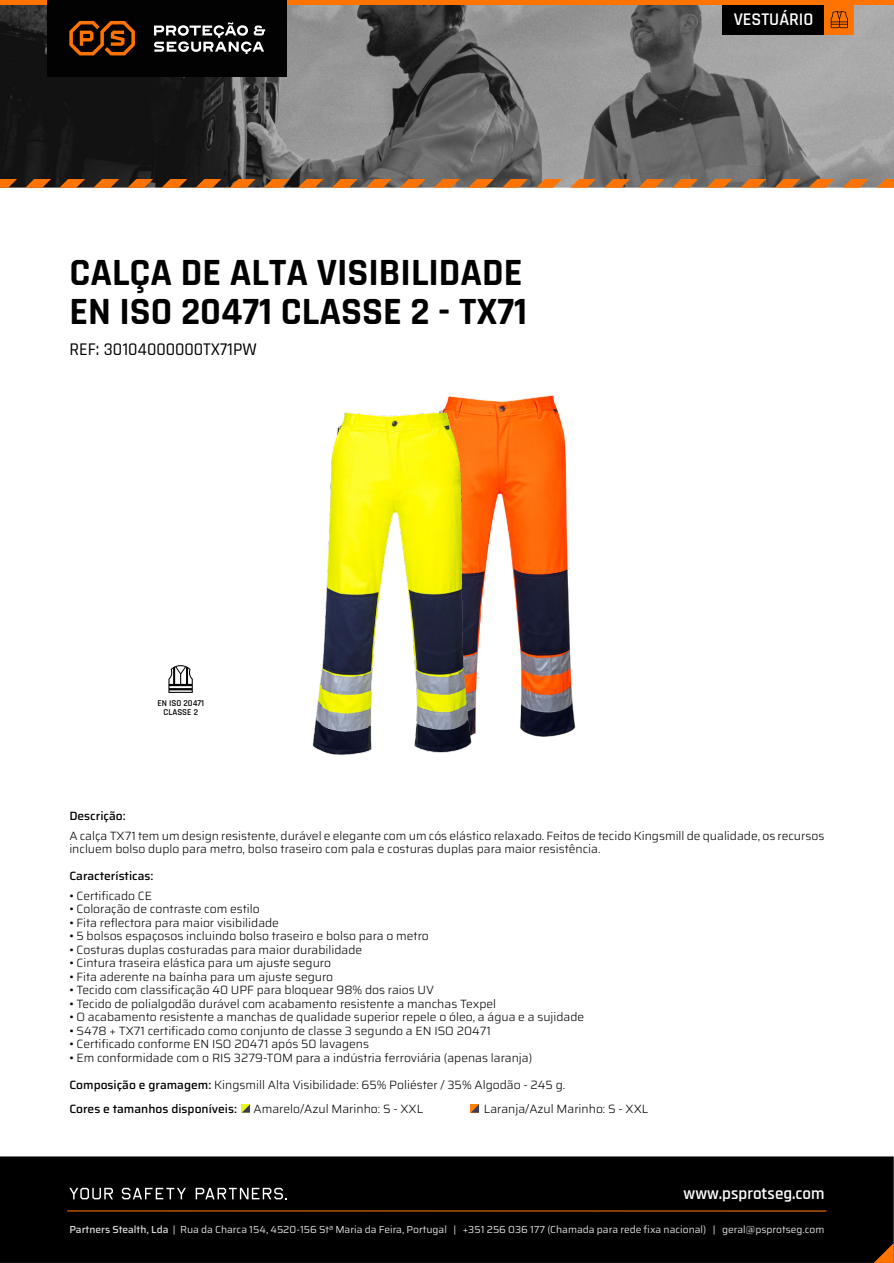
<style>
.page{position:relative;width:894px;height:1263px;background:#fff}
.page>*{position:absolute;margin:0;border:0;box-sizing:border-box;transform-origin:0 0}
.t1{font:700 39px/39px "Rajdhani";color:#000}
.t2{font:500 18px "Rajdhani";color:#000}
.t3{font:600 18px "Rajdhani";color:#fff}
.t4{font:600 16.95px "Rajdhani";color:#fff}
.t5{font:300 12px/13.5px "Saira";color:#000}
.t6{font:500 12px "Saira";color:#000}
.t7{font:10.2px "Saira";color:#dadada}
.t8{font:600 9px/9px "Rajdhani";color:#000;text-align:center}
.s1{font-weight:500}
</style>
<div class="page">
<img style="left:0;top:5px;width:893px;height:183px">
<div style="left:0;top:1156px;width:893px;height:107px;background:#000"></div>
<svg style="left:69px;top:1188px;width:44px;height:11px"></svg>
<svg style="left:122px;top:1188px;width:64px;height:11px"></svg>
<svg style="left:195px;top:1188px;width:92px;height:11px"></svg>
<hr style="left:67px;top:1210px;width:759px;height:1px;background:#ff7400">
<div style="left:0;top:0;width:893px;height:5px;background:#ff7400"></div>
<div style="left:47px;top:0;width:240px;height:76px;background:#020202"></div>
<svg style="left:154px;top:22px;width:111px;height:32px"></svg>
<svg style="left:69px;top:21px;width:66px;height:34px"></svg>
<div style="left:721px;top:5px;width:103px;height:29px;background:#000"></div>
<div style="left:824px;top:5px;width:29px;height:29px;background:#ff7400"></div>
<svg style="left:830px;top:11px;width:17px;height:17px"></svg>
<svg style="left:873px;top:1243px;width:20px;height:20px"></svg>
<svg style="left:0;top:179px;width:17px;height:9px"></svg>
<svg style="left:263px;top:179px;width:26px;height:9px"></svg>
<svg style="left:536px;top:179px;width:25px;height:9px"></svg>
<svg style="left:740px;top:179px;width:26px;height:9px"></svg>
<svg style="left:127px;top:179px;width:26px;height:9px"></svg>
<svg style="left:400px;top:179px;width:25px;height:9px"></svg>
<svg style="left:672px;top:179px;width:26px;height:9px"></svg>
<svg style="left:876px;top:179px;width:17px;height:9px"></svg>
<svg style="left:59px;top:179px;width:26px;height:9px"></svg>
<svg style="left:331px;top:179px;width:26px;height:9px"></svg>
<svg style="left:604px;top:179px;width:25px;height:9px"></svg>
<svg style="left:808px;top:179px;width:26px;height:9px"></svg>
<svg style="left:195px;top:179px;width:26px;height:9px"></svg>
<svg style="left:468px;top:179px;width:25px;height:9px"></svg>
<svg style="left:25px;top:179px;width:26px;height:9px"></svg>
<svg style="left:297px;top:179px;width:26px;height:9px"></svg>
<svg style="left:570px;top:179px;width:25px;height:9px"></svg>
<svg style="left:774px;top:179px;width:26px;height:9px"></svg>
<svg style="left:161px;top:179px;width:26px;height:9px"></svg>
<svg style="left:434px;top:179px;width:25px;height:9px"></svg>
<svg style="left:706px;top:179px;width:26px;height:9px"></svg>
<svg style="left:93px;top:179px;width:26px;height:9px"></svg>
<svg style="left:366px;top:179px;width:25px;height:9px"></svg>
<svg style="left:638px;top:179px;width:26px;height:9px"></svg>
<svg style="left:842px;top:179px;width:26px;height:9px"></svg>
<svg style="left:229px;top:179px;width:26px;height:9px"></svg>
<svg style="left:502px;top:179px;width:25px;height:9px"></svg>
<svg style="left:168px;top:665px;width:25px;height:28px"></svg>
<svg style="left:242px;top:1104px;width:8px;height:9px"></svg>
<svg style="left:470px;top:1104px;width:9px;height:9px"></svg>
<img style="left:447px;top:395px;width:129px;height:342px">
<img style="left:312px;top:401px;width:170px;height:355px">
<h1 class="t1" style="left:69px;top:254px;width:459px">CALÇA DE ALTA VISIBILIDADE<br>EN ISO 20471 CLASSE 2 - TX71</h1>
<h2 class="t2" style="left:69px;top:338px;width:189px">REF: 30104000000TX71PW</h2>
<p class="t8" style="left:157px;top:699px;width:48px">EN ISO 20471<br>CLASSE 2</p>
<h2 class="t3" style="left:733px;top:8px;width:81px">VESTUÁRIO</h2>
<p class="t6" style="left:69px;top:806px;width:58px">Descrição:</p>
<p class="t5" style="left:69px;top:829px;width:756px">A calça TX71 tem um design resistente, durável e elegante com um cós elástico relaxado. Feitos de tecido Kingsmill de qualidade, os recursos incluem bolso duplo para metro, bolso traseiro com pala e costuras duplas para maior resistência.</p>
<p class="t6" style="left:69px;top:866px;width:86px">Características:</p>
<p class="t5" style="left:69px;top:889px;width:84px">• Certificado CE</p>
<p class="t5" style="left:69px;top:902px;width:192px">• Coloração de contraste com estilo</p>
<p class="t5" style="left:69px;top:916px;width:211px">• Fita reflectora para maior visibilidade</p>
<p class="t5" style="left:69px;top:929px;width:361px">• 5 bolsos espaçosos incluindo bolso traseiro e bolso para o metro</p>
<p class="t5" style="left:69px;top:943px;width:294px">• Costuras duplas costuradas para maior durabilidade</p>
<p class="t5" style="left:69px;top:956px;width:263px">• Cintura traseira elástica para um ajuste seguro</p>
<p class="t5" style="left:69px;top:970px;width:265px">• Fita aderente na baínha para um ajuste seguro</p>
<p class="t5" style="left:69px;top:983px;width:366px">• Tecido com classificação 40 UPF para bloquear 98% dos raios UV</p>
<p class="t5" style="left:69px;top:997px;width:428px">• Tecido de polialgodão durável com acabamento resistente a manchas Texpel</p>
<p class="t5" style="left:69px;top:1010px;width:516px">• O acabamento resistente a manchas de qualidade superior repele o óleo, a água e a sujidade</p>
<p class="t5" style="left:69px;top:1024px;width:423px">• S478 + TX71 certificado como conjunto de classe 3 segundo a EN ISO 20471</p>
<p class="t5" style="left:69px;top:1037px;width:301px">• Certificado conforme EN ISO 20471 após 50 lavagens</p>
<p class="t5" style="left:69px;top:1051px;width:464px">• Em conformidade com o RIS 3279-TOM para a indústria ferroviária (apenas laranja)</p>
<p class="t5" style="left:69px;top:1072px;width:497px;line-height:24px"><span class="s1">Composição e gramagem:</span> Kingsmill Alta Visibilidade: 65% Poliéster / 35% Algodão - 245 g.<br><span class="s1">Cores e tamanhos disponíveis:</span></p>
<p class="t5" style="left:253px;top:1102px;width:171px">Amarelo/Azul Marinho: S - XXL</p>
<p class="t5" style="left:483px;top:1102px;width:166px">Laranja/Azul Marinho: S - XXL</p>
<h3 class="t4" style="left:683px;top:1183px;width:142px">www.psprotseg.com</h3>
<p class="t7" style="left:69px;top:1221px;width:756px"><span class="s1">Partners Stealth, Lda</span> | Rua da Charca 154, 4520-156 Stª Maria da Feira, Portugal | +351 256 036 177 (Chamada para rede fixa nacional) | geral@psprotseg.com</p>
</div>
